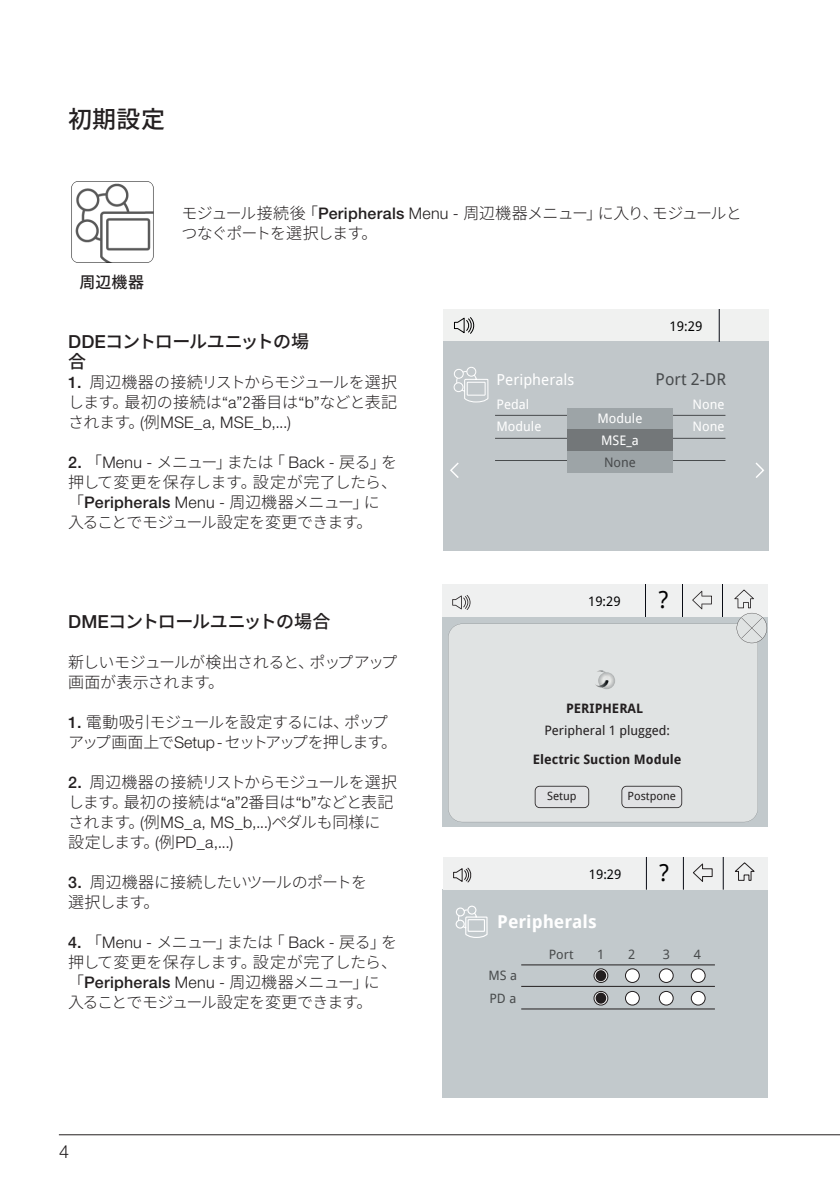
<style>
.page{position:relative;width:840px;height:1191px;background:#fff}
.page>*{position:absolute;margin:0;border:0;box-sizing:border-box;transform-origin:0 0}
.t1{font:500 24px "Source Han Sans JP";color:#231f20}
.t2{font:23.4px "Droid Sans";color:#000001}
.t3{font:23.2px "Droid Sans";color:#000001}
.t4{font:500 18px/20px "Source Han Sans JP";letter-spacing:-.06em;color:#231f20}
.t5{font:300 18px "Helvetica Neue LT Std";color:#231f20}
.t6{font:700 17.8px "Droid Sans";color:#fff}
.t7{font:16.4px "Droid Sans";color:#484b4d}
.t8{font:300 16px/20px "Source Han Sans JP";letter-spacing:-.04em;color:#231f20;text-align:justify}
.t9{font:300 16px "Helvetica Neue LT Std";color:#231f20}
.t10{font:300 16px "Source Han Sans JP";letter-spacing:-.08em;color:#231f20}
.t11{font:300 16px "Source Han Sans JP";letter-spacing:-.06em;color:#231f20}
.t12{font:500 16px "Source Han Sans JP";color:#231f20}
.t13{font:15.2px "Droid Sans";color:#fff}
.t14{font:13.2px/22.2px "Droid Sans";color:#fff}
.t15{font:13.2px "Droid Sans";color:#000}
.t16{font:13px/21.6px "Droid Sans";color:#231f20;text-align:center}
.t17{font:700 13px "Droid Sans";color:#231f20}
.t18{font:13px/22.6px "Droid Sans";color:#484b4c}
.t19{font:13px "Droid Sans";color:#000001}
.t20{font:11.4px "Droid Sans";color:#231f20}
.s1{font-family:"Helvetica Neue LT Std";font-weight:500}
.s2{font-family:"Helvetica Neue LT Std"}
.s3{font-family:"Helvetica Neue LT Std";font-stretch:condensed}
.s4{font-family:"Source Han Sans JP"}
.s5{color:#484b4d}
.s6{font-weight:700}
</style>
<div class="page">
<div style="left:443px;top:341px;width:325px;height:210px;background:#c1c7ca"></div>
<div style="left:443px;top:310px;width:325px;height:31px;background:#f0f1f0"></div>
<svg style="left:456px;top:370px;width:32px;height:33px"></svg>
<div style="left:454px;top:383px;width:8px;height:8px;background:#c1c7ca;border-radius:50%"></div>
<div style="left:453px;top:382px;width:10px;height:10px;border:1px solid #fff;border-radius:50%"></div>
<div style="left:466px;top:367px;width:9px;height:9px;background:#c1c7ca;border-radius:50%"></div>
<div style="left:466px;top:367px;width:10px;height:10px;border:1px solid #fff;border-radius:50%"></div>
<div style="left:454px;top:369px;width:9px;height:9px;background:#c1c7ca;border-radius:50%"></div>
<div style="left:453px;top:369px;width:10px;height:10px;border:1px solid #fff;border-radius:50%"></div>
<hr style="left:495px;top:438px;width:230px;height:1px;background:#484b4d">
<hr style="left:495px;top:415px;width:230px;height:1px;background:#484b4d">
<hr style="left:495px;top:460px;width:230px;height:1px;background:#484b4d">
<hr style="left:718px;top:310px;width:1px;height:32px;background:#070914">
<svg style="left:454px;top:317px;width:20px;height:17px"></svg>
<div style="left:566px;top:408px;width:106px;height:64px;background:#9da4a7"></div>
<div style="left:566px;top:429px;width:106px;height:22px;background:#737779"></div>
<svg style="left:450px;top:461px;width:314px;height:17px"></svg>
<div style="left:442px;top:889px;width:325px;height:208px;background:#c2c9cc"></div>
<div style="left:441px;top:616px;width:325px;height:211px;background:#c2c9cc"></div>
<div style="left:441px;top:584px;width:325px;height:33px;background:#eff0f0"></div>
<hr style="left:722px;top:584px;width:1px;height:33px;background:#080b14">
<hr style="left:682px;top:584px;width:1px;height:33px;background:#080b14">
<hr style="left:645px;top:584px;width:1px;height:33px;background:#080b14">
<svg style="left:452px;top:595px;width:18px;height:15px"></svg>
<svg style="left:692px;top:591px;width:19px;height:18px"></svg>
<div style="left:448px;top:624px;width:309px;height:198px;background:#e0e3e3"></div>
<svg style="left:733px;top:589px;width:33px;height:54px"></svg>
<svg style="left:534px;top:786px;width:55px;height:22px"></svg>
<svg style="left:621px;top:786px;width:60px;height:22px"></svg>
<svg style="left:458px;top:908px;width:30px;height:30px"></svg>
<div style="left:455px;top:920px;width:8px;height:8px;background:#c2c9cc;border-radius:50%"></div>
<div style="left:455px;top:919px;width:9px;height:9px;border:1px solid #fff;border-radius:50%"></div>
<div style="left:467px;top:906px;width:8px;height:8px;background:#c2c9cc;border-radius:50%"></div>
<div style="left:467px;top:905px;width:9px;height:9px;border:1px solid #fff;border-radius:50%"></div>
<svg style="left:455px;top:908px;width:8px;height:8px"></svg>
<div style="left:455px;top:907px;width:9px;height:9px;border:1px solid #fff;border-radius:50%"></div>
<div style="left:443px;top:857px;width:324px;height:32px;background:#eff0f0"></div>
<hr style="left:722px;top:857px;width:1px;height:32px;background:#080b14">
<hr style="left:682px;top:857px;width:1px;height:32px;background:#080b14">
<hr style="left:645px;top:857px;width:1px;height:32px;background:#080b14">
<svg style="left:453px;top:867px;width:18px;height:16px"></svg>
<hr style="left:521px;top:964px;width:193px;height:1px;background:#231f20">
<hr style="left:521px;top:986px;width:193px;height:1px;background:#231f20">
<svg style="left:593px;top:968px;width:14px;height:14px"></svg>
<div style="left:593px;top:968px;width:14px;height:14px;border:1px solid #231f20;border-radius:50%"></div>
<div style="left:625px;top:968px;width:14px;height:14px;background:#fff;border-radius:50%"></div>
<div style="left:624px;top:968px;width:15px;height:14px;border:1px solid #231f20;border-radius:50%"></div>
<div style="left:659px;top:968px;width:13px;height:14px;background:#fff;border-radius:50%"></div>
<div style="left:658px;top:968px;width:15px;height:14px;border:1px solid #231f20;border-radius:50%"></div>
<div style="left:691px;top:968px;width:13px;height:14px;background:#fff;border-radius:50%"></div>
<div style="left:690px;top:968px;width:15px;height:14px;border:1px solid #231f20;border-radius:50%"></div>
<hr style="left:521px;top:1008px;width:193px;height:1px;background:#231f20">
<svg style="left:593px;top:991px;width:14px;height:14px"></svg>
<div style="left:593px;top:991px;width:14px;height:14px;border:1px solid #231f20;border-radius:50%"></div>
<div style="left:625px;top:991px;width:14px;height:14px;background:#fff;border-radius:50%"></div>
<div style="left:624px;top:991px;width:15px;height:14px;border:1px solid #231f20;border-radius:50%"></div>
<div style="left:659px;top:991px;width:13px;height:14px;background:#fff;border-radius:50%"></div>
<div style="left:658px;top:991px;width:15px;height:14px;border:1px solid #231f20;border-radius:50%"></div>
<div style="left:691px;top:991px;width:13px;height:14px;background:#fff;border-radius:50%"></div>
<div style="left:690px;top:991px;width:15px;height:14px;border:1px solid #231f20;border-radius:50%"></div>
<svg style="left:693px;top:861px;width:62px;height:22px"></svg>
<div style="left:595px;top:970px;width:11px;height:11px;background:#231f20;border-radius:50%"></div>
<div style="left:595px;top:992px;width:11px;height:11px;background:#231f20;border-radius:50%"></div>
<img style="left:594px;top:670px;width:21px;height:19px">
<img style="left:71px;top:181px;width:82px;height:82px">
<hr style="left:59px;top:1134px;width:780px;height:1px;background:#231f20">
<p class="t1" style="left:68px;top:106px;width:98px">初期設定</p>
<p class="t12" style="left:79px;top:273px;width:66px">周辺機器</p>
<p class="t8" style="left:181px;top:203px;width:561px">モジュール接続後「<span class="s1">Peripherals</span> <span class="s2">Menu -</span> 周辺機器メニュー」に入り、モジュールと</p>
<p class="t11" style="left:181px;top:224px;width:197px">つなぐポートを選択します。</p>
<p class="t4" style="left:68px;top:332px;width:242px"><span class="s2">DDE</span>コントロールユニットの場合</p>
<p class="t8" style="left:68px;top:373px;width:330px"><span class="s1">1.</span> 周辺機器の接続リストからモジュールを選択します。最初の接続は<span class="s2">“a”</span><span class="s3">2</span>番目は<span class="s2">“b”</span>などと表記されます。<span class="s2">(</span>例<span class="s2">MSE_a, MSE_b,...)</span></p>
<p class="t8" style="left:68px;top:453px;width:330px"><span class="s1">2.</span> 「<span class="s2">Menu -</span> メニュー」または「 <span class="s2">Back -</span> 戻る」を押して変更を保存します。設定が完了したら、「<span class="s1">Peripherals</span> <span class="s2">Menu -</span> 周辺機器メニュー」に</p>
<p class="t8" style="left:68px;top:513px;width:306px">入ることでモジュール設定を変更できます。</p>
<p class="t4" style="left:68px;top:612px;width:264px"><span class="s2">DME</span>コントロールユニットの場合</p>
<p class="t8" style="left:68px;top:653px;width:330px">新しいモジュールが検出されると、ポップアップ画面が表示されます。</p>
<p class="t8" style="left:68px;top:713px;width:321px"><span class="s1">1.</span> 電動吸引モジュールを設定するには、ポップ</p>
<p class="t10" style="left:68px;top:733px;width:330px">アップ画面上で<span class="s2">Setup -</span> セットアップを押します。</p>
<p class="t8" style="left:68px;top:773px;width:330px"><span class="s1">2.</span> 周辺機器の接続リストからモジュールを選択します。最初の接続は<span class="s2">“a”</span><span class="s3">2</span>番目は<span class="s2">“b”</span>などと表記</p>
<p class="t9" style="left:68px;top:813px;width:313px"><span class="s4">されます。</span>(<span class="s4">例</span>MS_a, MS_b,...)<span class="s4">ペダルも同様に</span></p>
<p class="t9" style="left:68px;top:833px;width:167px"><span class="s4">設定します。</span>(<span class="s4">例</span>PD_a,...)</p>
<p class="t8" style="left:68px;top:873px;width:300px"><span class="s1">3.</span> 周辺機器に接続したいツールのポートを</p>
<p class="t8" style="left:68px;top:893px;width:93px">選択します。</p>
<p class="t8" style="left:68px;top:933px;width:330px"><span class="s1">4.</span> 「<span class="s2">Menu -</span> メニュー」または「 <span class="s2">Back -</span> 戻る」を押して変更を保存します。設定が完了したら、「<span class="s1">Peripherals</span> <span class="s2">Menu -</span> 周辺機器メニュー」に</p>
<p class="t8" style="left:68px;top:993px;width:306px">入ることでモジュール設定を変更できます。</p>
<p class="t5" style="left:59px;top:1140px;width:12px">4</p>
<p class="t15" style="left:669px;top:318px;width:34px">19:29</p>
<p class="t13" style="left:496px;top:369px;width:79px">Peripherals</p>
<p class="t7" style="left:655px;top:368px;width:72px">Port 2-DR</p>
<p class="t14" style="left:496px;top:393px;width:34px">Pedal</p>
<p class="t14" style="left:692px;top:393px;width:33px">None</p>
<p class="t14" style="left:496px;top:415px;width:46px">Module</p>
<p class="t14" style="left:692px;top:415px;width:33px">None</p>
<p class="t14" style="left:597px;top:406px;width:46px">Module<br>MSE_a<br><span class="s5">None</span></p>
<p class="t19" style="left:588px;top:592px;width:34px">19:29</p>
<p class="t2" style="left:658px;top:583px;width:12px">?</p>
<p class="t16" style="left:544px;top:697px;width:127px"><span class="s6">PERIPHERAL<br></span>Peripheral 1 plugged:</p>
<p class="t17" style="left:532px;top:749px;width:150px">Electric Suction Module</p>
<p class="t20" style="left:547px;top:788px;width:31px">Setup</p>
<p class="t20" style="left:627px;top:788px;width:50px">Postpone</p>
<p class="t19" style="left:588px;top:865px;width:34px">19:29</p>
<p class="t6" style="left:497px;top:908px;width:101px">Peripherals</p>
<p class="t3" style="left:659px;top:856px;width:12px">?</p>
<p class="t18" style="left:488px;top:963px;width:30px">MS a<br>PD a</p>
<p class="t18" style="left:548px;top:942px;width:26px">Port</p>
<p class="t18" style="left:597px;top:942px;width:9px">1</p>
<p class="t18" style="left:628px;top:942px;width:9px">2</p>
<p class="t18" style="left:662px;top:942px;width:9px">3</p>
<p class="t18" style="left:693px;top:942px;width:9px">4</p>
</div>
